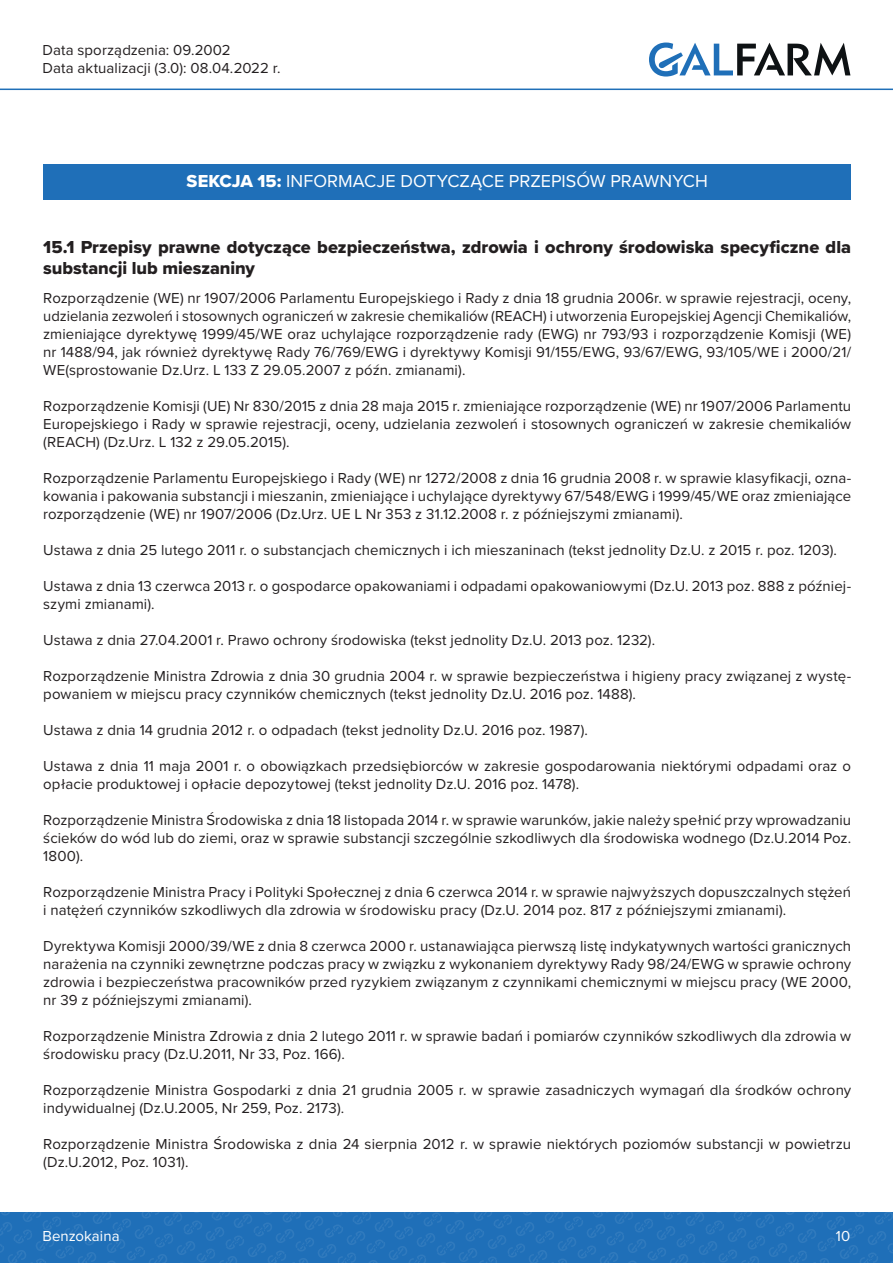
<style>
.page{position:relative;width:893px;height:1263px;background:#fff}
.page>*{position:absolute;margin:0;border:0;box-sizing:border-box;transform-origin:0 0}
.Punkty{font:18px/21.6px "Proxima Nova Extrabld";color:#231f20}
.Sekcje{font:18px "Proxima Nova";letter-spacing:.005em;color:#fff}
.Dzielowy{font:15px/18px "Proxima Nova";letter-spacing:.005em;color:#231f20}
.t1{font:15px "Proxima Nova";letter-spacing:.005em;color:#fff}
.s1{font-family:"Proxima Nova Extrabld"}
</style>
<div class="page">
<svg style="left:0;top:1212px;width:893px;height:51px;background:#2170b8"></svg>
<svg style="left:649px;top:43px;width:201px;height:34px"></svg>
<hr style="left:0;top:89px;width:893px;height:1px;background:#1f6fb8">
<div style="left:43px;top:165px;width:808px;height:35px;background:#1f6fb8"></div>
<p class="Dzielowy" style="left:43px;top:40px;width:239px">Data sporządzenia: 09.2002<br>Data aktualizacji (3.0): 08.04.2022 r.</p>
<p class="Sekcje" style="left:187px;top:168px;width:523px"><span class="s1">SEKCJA 15:</span> INFORMACJE DOTYCZĄCE PRZEPISÓW PRAWNYCH</p>
<p class="Punkty" style="left:43px;top:236px;width:809px">15.1 Przepisy prawne dotyczące bezpieczeństwa, zdrowia i ochrony środowiska specyficzne dla substancji lub mieszaniny</p>
<p class="Dzielowy" style="left:43px;top:288px;width:809px;text-align:justify">Rozporządzenie (WE) nr 1907/2006 Parlamentu Europejskiego i Rady z dnia 18 grudnia 2006r. w sprawie rejestracji, oceny, udzielania zezwoleń i stosownych ograniczeń w zakresie chemikaliów (REACH) i utworzenia Europejskiej Agencji Chemikaliów, zmieniające dyrektywę 1999/45/WE oraz uchylające rozporządzenie rady (EWG) nr 793/93 i rozporządzenie Komisji (WE) nr 1488/94, jak również dyrektywę Rady 76/769/EWG i dyrektywy Komisji 91/155/EWG, 93/67/EWG, 93/105/WE i 2000/21/ WE(sprostowanie Dz.Urz. L 133 Z 29.05.2007 z późn. zmianami).</p>
<p class="Dzielowy" style="left:43px;top:396px;width:809px;text-align:justify">Rozporządzenie Komisji (UE) Nr 830/2015 z dnia 28 maja 2015 r. zmieniające rozporządzenie (WE) nr 1907/2006 Parlamentu Europejskiego i Rady w sprawie rejestracji, oceny, udzielania zezwoleń i stosownych ograniczeń w zakresie chemikaliów (REACH) (Dz.Urz. L 132 z 29.05.2015).</p>
<p class="Dzielowy" style="left:43px;top:468px;width:809px;text-align:justify">Rozporządzenie Parlamentu Europejskiego i Rady (WE) nr 1272/2008 z dnia 16 grudnia 2008 r. w sprawie klasyfikacji, ozna&shy;kowania i pakowania substancji i mieszanin, zmieniające i uchylające dyrektywy 67/548/EWG i 1999/45/WE oraz zmieniające rozporządzenie (WE) nr 1907/2006 (Dz.Urz. UE L Nr 353 z 31.12.2008 r. z późniejszymi zmianami).</p>
<p class="Dzielowy" style="left:43px;top:540px;width:795px">Ustawa z dnia 25 lutego 2011 r. o substancjach chemicznych i ich mieszaninach (tekst jednolity Dz.U. z 2015 r. poz. 1203).</p>
<p class="Dzielowy" style="left:43px;top:576px;width:809px">Ustawa z dnia 13 czerwca 2013 r. o gospodarce opakowaniami i odpadami opakowaniowymi (Dz.U. 2013 poz. 888 z później&shy;szymi zmianami).</p>
<p class="Dzielowy" style="left:43px;top:630px;width:613px">Ustawa z dnia 27.04.2001 r. Prawo ochrony środowiska (tekst jednolity Dz.U. 2013 poz. 1232).</p>
<p class="Dzielowy" style="left:43px;top:666px;width:809px">Rozporządzenie Ministra Zdrowia z dnia 30 grudnia 2004 r. w sprawie bezpieczeństwa i higieny pracy związanej z wystę&shy;powaniem w miejscu pracy czynników chemicznych (tekst jednolity Dz.U. 2016 poz. 1488).</p>
<p class="Dzielowy" style="left:43px;top:720px;width:546px">Ustawa z dnia 14 grudnia 2012 r. o odpadach (tekst jednolity Dz.U. 2016 poz. 1987).</p>
<p class="Dzielowy" style="left:43px;top:756px;width:809px">Ustawa z dnia 11 maja 2001 r. o obowiązkach przedsiębiorców w zakresie gospodarowania niektórymi odpadami oraz o opłacie produktowej i opłacie depozytowej (tekst jednolity Dz.U. 2016 poz. 1478).</p>
<p class="Dzielowy" style="left:43px;top:810px;width:809px;text-align:justify">Rozporządzenie Ministra Środowiska z dnia 18 listopada 2014 r. w sprawie warunków, jakie należy spełnić przy wprowadzaniu ścieków do wód lub do ziemi, oraz w sprawie substancji szczególnie szkodliwych dla środowiska wodnego (Dz.U.2014 Poz.<br>1800).</p>
<p class="Dzielowy" style="left:43px;top:882px;width:809px">Rozporządzenie Ministra Pracy i Polityki Społecznej z dnia 6 czerwca 2014 r. w sprawie najwyższych dopuszczalnych stężeń i natężeń czynników szkodliwych dla zdrowia w środowisku pracy (Dz.U. 2014 poz. 817 z późniejszymi zmianami).</p>
<p class="Dzielowy" style="left:43px;top:936px;width:809px">Dyrektywa Komisji 2000/39/WE z dnia 8 czerwca 2000 r. ustanawiająca pierwszą listę indykatywnych wartości granicznych narażenia na czynniki zewnętrzne podczas pracy w związku z wykonaniem dyrektywy Rady 98/24/EWG w sprawie ochrony</p>
<p class="Dzielowy" style="left:43px;top:972px;width:809px">zdrowia i bezpieczeństwa pracowników przed ryzykiem związanym z czynnikami chemicznymi w miejscu pracy (WE 2000, nr 39 z późniejszymi zmianami).</p>
<p class="Dzielowy" style="left:43px;top:1026px;width:809px">Rozporządzenie Ministra Zdrowia z dnia 2 lutego 2011 r. w sprawie badań i pomiarów czynników szkodliwych dla zdrowia w środowisku pracy (Dz.U.2011, Nr 33, Poz. 166).</p>
<p class="Dzielowy" style="left:43px;top:1080px;width:810px">Rozporządzenie Ministra Gospodarki z dnia 21 grudnia 2005 r. w sprawie zasadniczych wymagań dla środków ochrony indywidualnej (Dz.U.2005, Nr 259, Poz. 2173).</p>
<p class="Dzielowy" style="left:43px;top:1134px;width:809px">Rozporządzenie Ministra Środowiska z dnia 24 sierpnia 2012 r. w sprawie niektórych poziomów substancji w powietrzu (Dz.U.2012, Poz. 1031).</p>
<p class="t1" style="left:43px;top:1224px;width:79px">Benzokaina</p>
<p class="t1" style="left:836px;top:1224px;width:16px">10</p>
</div>
